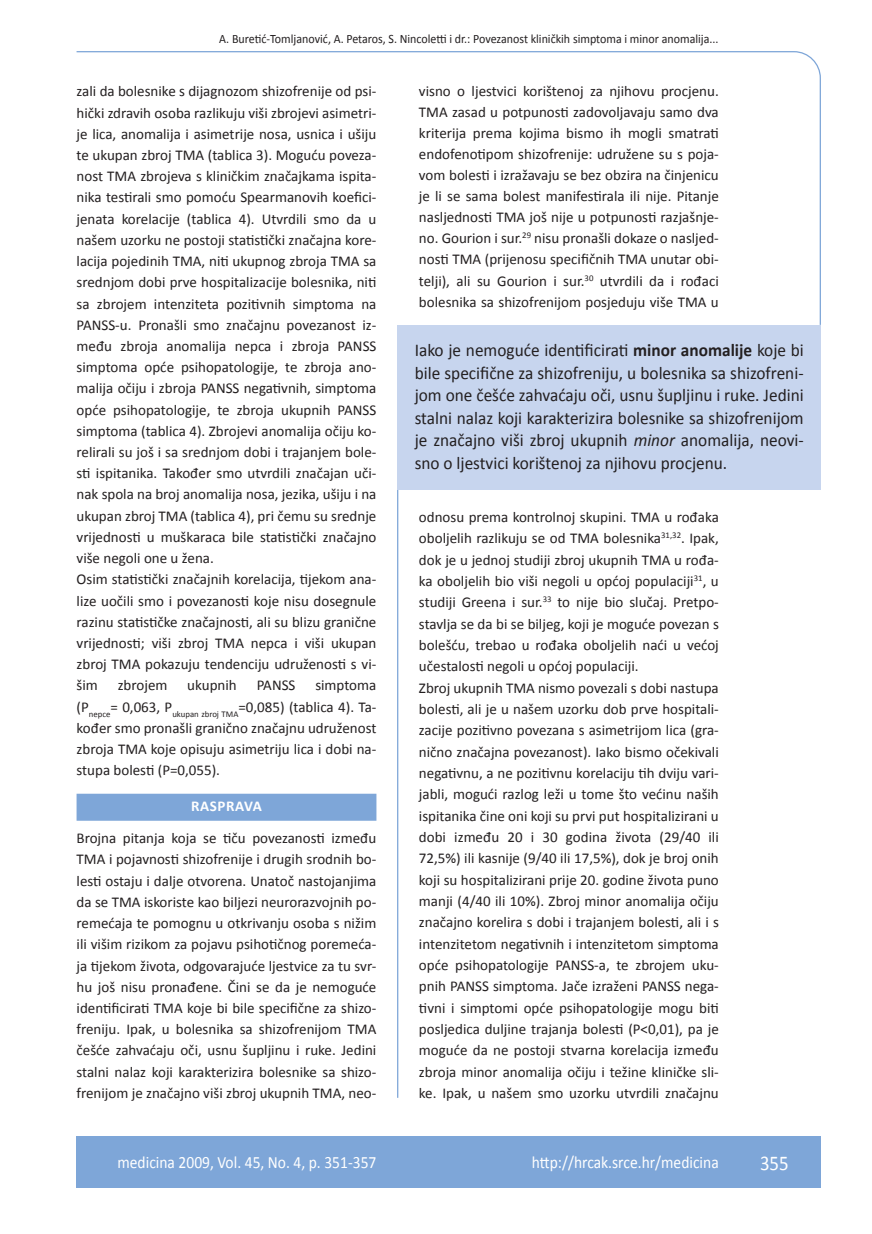
<style>
.page{position:relative;width:872px;height:1234px;background:#fff}
.page>*{position:absolute;margin:0;border:0;box-sizing:border-box;transform-origin:0 0}
.t1{font:21px "Calibri";color:#fff;scale:.9 1}
.anterfile{font:18px/22.5px "Calibri";color:#231f20;text-align:justify;scale:.96 1}
.t2{font:17.25px "Calibri";color:#fff;scale:.9 1}
.osnovni_tekst{font:15px/21.1px "Calibri";color:#231f20;text-align:justify}
.naslov_ruler{font:700 15px "Calibri";color:#fff}
.glava{font:12.75px "Calibri";color:#231f20;scale:.94 1}
.s1{font-weight:700}
.s2{font-style:italic}
</style>
<div class="page">
<svg style="left:76px;top:51px;width:745px;height:274px"></svg>
<hr style="left:397px;top:325px;width:1px;height:772px;background:#7ea6d8">
<div style="left:77px;top:1135px;width:744px;height:51px;background:#7ea6d8"></div>
<div style="left:77px;top:793px;width:299px;height:27px;background:#7ea6d8"></div>
<div style="left:398px;top:325px;width:423px;height:165px;background:#c7d5ee"></div>
<p class="glava" style="left:219px;top:30px;width:532px">A. Buretić-Tomljanović, A. Petaros, S. Nincoletti i dr.: Povezanost kliničkih simptoma i minor anomalija...</p>
<p class="osnovni_tekst" style="left:77px;top:80px;width:301px">zali da bolesnike s dijagnozom shizofrenije od psi&shy;hički zdravih osoba razlikuju viši zbrojevi asimetri&shy;je lica, anomalija i asimetrije nosa, usnica i ušiju te ukupan zbroj TMA (tablica 3). Moguću poveza&shy;nost TMA zbrojeva s kliničkim značajkama ispita&shy;nika testirali smo pomoću Spearmanovih koefici&shy;jenata korelacije (tablica 4). Utvrdili smo da u našem uzorku ne postoji statistički značajna kore&shy;lacija pojedinih TMA, niti ukupnog zbroja TMA sa srednjom dobi prve hospitalizacije bolesnika, niti sa zbrojem intenziteta pozitivnih simptoma na PANSS-u. Pronašli smo značajnu povezanost iz&shy;među zbroja anomalija nepca i zbroja PANSS simptoma opće psihopatologije, te zbroja ano&shy;malija očiju i zbroja PANSS negativnih, simptoma opće psihopatologije, te zbroja ukupnih PANSS simptoma (tablica 4). Zbrojevi anomalija očiju ko&shy;relirali su još i sa srednjom dobi i trajanjem bole&shy;sti ispitanika. Također smo utvrdili značajan uči&shy;nak spola na broj anomalija nosa, jezika, ušiju i na ukupan zbroj TMA (tablica 4), pri čemu su srednje vrijednosti u muškaraca bile statistički značajno više negoli one u žena.</p>
<p class="osnovni_tekst" style="left:77px;top:568px;width:301px">Osim statistički značajnih korelacija, tijekom ana&shy;lize uočili smo i povezanosti koje nisu dosegnule razinu statističke značajnosti, ali su blizu granične vrijednosti; viši zbroj TMA nepca i viši ukupan zbroj TMA pokazuju tendenciju udruženosti s vi&shy;šim</p>
<p class="osnovni_tekst" style="left:118px;top:674px;width:51px">zbrojem</p>
<p class="osnovni_tekst" style="left:187px;top:674px;width:51px">ukupnih</p>
<p class="osnovni_tekst" style="left:257px;top:674px;width:40px">PANSS</p>
<p class="osnovni_tekst" style="left:77px;top:674px;width:301px;text-indent:239px">simptoma (P<sub>nepce</sub>= 0,063, P<sub>ukupan</sub> <sub>zbroj</sub> <sub>TMA</sub>=0,085) (tablica 4). Ta&shy;kođer smo pronašli granično značajnu udruženost zbroja TMA koje opisuju asimetriju lica i dobi na&shy;stupa bolesti (P=0,055).</p>
<p class="naslov_ruler" style="left:191px;top:796px;width:54px">RAS PRAVA</p>
<p class="osnovni_tekst" style="left:77px;top:826px;width:301px">Brojna pitanja koja se tiču povezanosti između TMA i pojavnosti shizofrenije i drugih srodnih bo&shy;lesti ostaju i dalje otvorena. Unatoč nastojanjima da se TMA iskoriste kao biljezi neurorazvojnih po&shy;remećaja te pomognu u otkrivanju osoba s nižim ili višim rizikom za pojavu psihotičnog poremeća&shy;ja tijekom života, odgovarajuće ljestvice za tu svr&shy;hu još nisu pronađene. Čini se da je nemoguće identificirati TMA koje bi bile specifične za shizo&shy;freniju. Ipak, u bolesnika sa shizofrenijom TMA češće zahvaćaju oči, usnu šupljinu i ruke. Jedini stalni nalaz koji karakterizira bolesnike sa shizo&shy;frenijom je značajno viši zbroj ukupnih TMA, neo-</p>
<p class="osnovni_tekst" style="left:419px;top:80px;width:301px">visno o ljestvici korištenoj za njihovu procjenu.<br>TMA zasad u potpunosti zadovoljavaju samo dva kriterija prema kojima bismo ih mogli smatrati endofenotipom shizofrenije: udružene su s poja&shy;vom bolesti i izražavaju se bez obzira na činjenicu je li se sama bolest manifestirala ili nije. Pitanje nasljednosti TMA još nije u potpunosti razjašnje&shy;no. Gourion i sur.<sup>29</sup> nisu pronašli dokaze o nasljed&shy;nosti TMA (prijenosu specifičnih TMA unutar obi&shy;telji), ali su Gourion i sur.<sup>30</sup> utvrdili da i rođaci bolesnika sa shizofrenijom posjeduju više TMA u</p>
<p class="anterfile" style="left:415px;top:338px;width:407px">Iako je nemoguće identificirati <span class="s1">minor anomalije</span> koje bi bile specifične za shizofreniju, u bolesnika sa shizofreni&shy;jom one češće zahvaćaju oči, usnu šupljinu i ruke. Jedini stalni nalaz koji karakterizira bolesnike sa shizofrenijom je značajno viši zbroj ukupnih <span class="s2">minor</span> anomalija, neovi&shy;sno o ljestvici korištenoj za njihovu procjenu.</p>
<p class="osnovni_tekst" style="left:419px;top:505px;width:301px">odnosu prema kontrolnoj skupini. TMA u rođaka oboljelih razlikuju se od TMA bolesnika<sup>31,32</sup>. Ipak, dok je u jednoj studiji zbroj ukupnih TMA u rođa&shy;ka oboljelih bio viši negoli u općoj populaciji<sup>31</sup>, u studiji Greena i sur.<sup>33</sup> to nije bio slučaj. Pretpo&shy;stavlja se da bi se biljeg, koji je moguće povezan s bolešću, trebao u rođaka oboljelih naći u većoj učestalosti negoli u općoj populaciji.</p>
<p class="osnovni_tekst" style="left:419px;top:676px;width:301px">Zbroj ukupnih TMA nismo povezali s dobi nastupa bolesti, ali je u našem uzorku dob prve hospitali&shy;zacije pozitivno povezana s asimetrijom lica (gra&shy;nično značajna povezanost). Iako bismo očekivali negativnu, a ne pozitivnu korelaciju tih dviju vari&shy;jabli, mogući razlog leži u tome što većinu naših ispitanika čine oni koji su prvi put hospitalizirani u dobi između 20 i 30 godina života (29/40 ili 72,5%) ili kasnije (9/40 ili 17,5%), dok je broj onih koji su hospitalizirani prije 20. godine života puno manji (4/40 ili 10%). Zbroj minor anomalija očiju značajno korelira s dobi i trajanjem bolesti, ali i s intenzitetom negativnih i intenzitetom simptoma opće psihopatologije PANSS-a, te zbrojem uku&shy;pnih PANSS simptoma. Jače izraženi PANSS nega&shy;tivni i simptomi opće psihopatologije mogu biti posljedica duljine trajanja bolesti (P&lt;0,01), pa je moguće da ne postoji stvarna korelacija između zbroja minor anomalija očiju i težine kliničke sli&shy;ke. Ipak, u našem smo uzorku utvrdili značajnu</p>
<p class="t2" style="left:117px;top:1151px;width:289px">medicina 2009, Vol. 45, No. 4, p. 351-357</p>
<p class="t2" style="left:532px;top:1151px;width:209px">http://hrcak.srce.hr/medicina</p>
<p class="t1" style="left:760px;top:1149px;width:33px">355</p>
</div>
